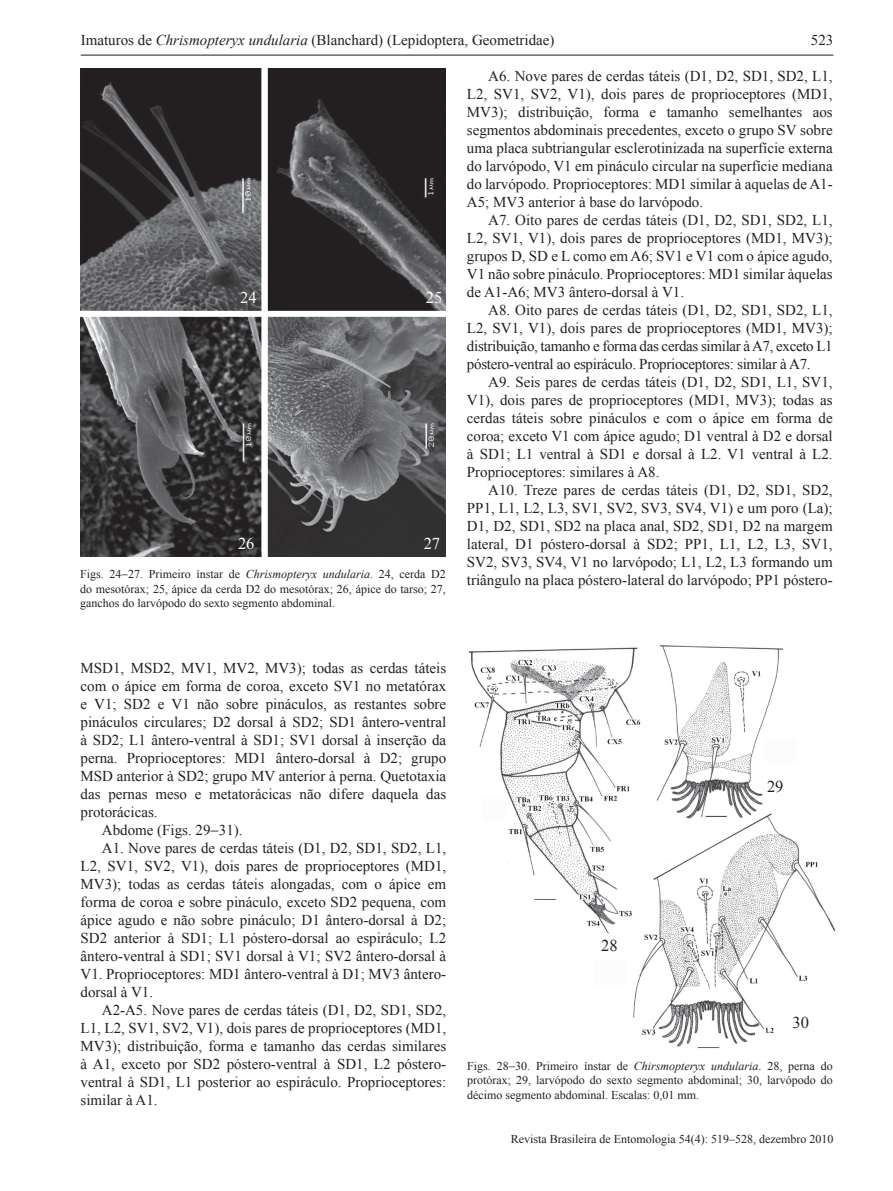
<style>
.page{position:relative;width:893px;height:1191px;background:#fff}
.page>*{position:absolute;margin:0;border:0;box-sizing:border-box;transform-origin:0 0}
.t1{font:16.5px "Times New Roman";color:#fff}
.t2{font:16.5px "Times New Roman";color:#231f20}
.t3{font:15px/18px "Times New Roman";color:#231f20;text-align:justify}
.t4{font:12px/14.4px "Times New Roman";color:#231f20;text-align:justify}
.s1{font-style:italic}
</style>
<div class="page">
<hr style="left:81px;top:55px;width:752px;height:1px;background:#231f20">
<img style="left:81px;top:69px;width:365px;height:487px">
<div style="left:78px;top:311px;width:374px;height:6px;background:#fff"></div>
<div style="left:262px;top:64px;width:6px;height:506px;background:#fff"></div>
<img style="left:469px;top:645px;width:366px;height:403px">
<p class="t3" style="left:81px;top:31px;width:475px">Imaturos de <span class="s1">Chrismopteryx undularia</span> (Blanchard) (Lepidoptera, Geometridae)</p>
<p class="t3" style="left:811px;top:31px;width:24px">523</p>
<p class="t1" style="left:240px;top:286px;width:18px">24</p>
<p class="t1" style="left:426px;top:286px;width:18px">25</p>
<p class="t1" style="left:238px;top:533px;width:18px">26</p>
<p class="t1" style="left:424px;top:533px;width:18px">27</p>
<p class="t4" style="left:80px;top:567px;width:367px">Figs. 24−27. Primeiro ínstar de <span class="s1">Chrismopteryx undularia</span>. 24, cerda D2 do mesotórax; 25, ápice da cerda D2 do mesotórax; 26, ápice do tarso; 27, ganchos do larvópodo do sexto segmento abdominal.</p>
<p class="t3" style="left:467px;top:67px;width:367px;text-indent:21px">A6. Nove pares de cerdas táteis (D1, D2, SD1, SD2, L1, L2, SV1, SV2, V1), dois pares de proprioceptores (MD1, MV3); distribuição, forma e tamanho semelhantes aos segmentos abdominais precedentes, exceto o grupo SV sobre uma placa subtriangular esclerotinizada na superfície externa do larvópodo, V1 em pináculo circular na superfície mediana do larvópodo. Proprioceptores: MD1 similar à aquelas de A1- A5; MV3 anterior à base do larvópodo.</p>
<p class="t3" style="left:467px;top:211px;width:367px;text-indent:21px">A7. Oito pares de cerdas táteis (D1, D2, SD1, SD2, L1, L2, SV1, V1), dois pares de proprioceptores (MD1, MV3); grupos D, SD e L como em A6; SV1 e V1 com o ápice agudo, V1 não sobre pináculo. Proprioceptores: MD1 similar àquelas de A1-A6; MV3 ântero-dorsal à V1.</p>
<p class="t3" style="left:467px;top:301px;width:367px;text-indent:21px">A8. Oito pares de cerdas táteis (D1, D2, SD1, SD2, L1, L2, SV1, V1), dois pares de proprioceptores (MD1, MV3); distribuição, tamanho e forma das cerdas similar à A7, exceto L1 póstero-ventral ao espiráculo. Proprioceptores: similar à A7.</p>
<p class="t3" style="left:467px;top:373px;width:367px;text-indent:21px">A9. Seis pares de cerdas táteis (D1, D2, SD1, L1, SV1, V1), dois pares de proprioceptores (MD1, MV3); todas as cerdas táteis sobre pináculos e com o ápice em forma de coroa; exceto V1 com ápice agudo; D1 ventral à D2 e dorsal à SD1; L1 ventral à SD1 e dorsal à L2. V1 ventral à L2.<br>Proprioceptores: similares à A8.</p>
<p class="t3" style="left:467px;top:481px;width:367px;text-indent:21px">A10. Treze pares de cerdas táteis (D1, D2, SD1, SD2, PP1, L1, L2, L3, SV1, SV2, SV3, SV4, V1) e um poro (La); D1, D2, SD1, SD2 na placa anal, SD2, SD1, D2 na margem lateral, D1 póstero-dorsal à SD2; PP1, L1, L2, L3, SV1, SV2, SV3, SV4, V1 no larvópodo; L1, L2, L3 formando um triângulo na placa póstero-lateral do larvópodo; PP1 póstero-</p>
<p class="t3" style="left:81px;top:658px;width:367px">MSD1, MSD2, MV1, MV2, MV3); todas as cerdas táteis</p>
<p class="t3" style="left:81px;top:676px;width:367px">com o ápice em forma de coroa, exceto SV1 no metatórax</p>
<p class="t3" style="left:81px;top:694px;width:367px">e V1; SD2 e V1 não sobre pináculos, as restantes sobre</p>
<p class="t3" style="left:81px;top:712px;width:367px">pináculos circulares; D2 dorsal à SD2; SD1 ântero-ventral</p>
<p class="t3" style="left:81px;top:730px;width:367px">à SD2; L1 ântero-ventral à SD1; SV1 dorsal à inserção da</p>
<p class="t3" style="left:81px;top:748px;width:367px">perna. Proprioceptores: MD1 ântero-dorsal à D2; grupo</p>
<p class="t3" style="left:81px;top:766px;width:367px">MSD anterior à SD2; grupo MV anterior à perna. Quetotaxia</p>
<p class="t3" style="left:81px;top:784px;width:367px">das pernas meso e metatorácicas não difere daquela das</p>
<p class="t3" style="left:81px;top:802px;width:79px">protorácicas.</p>
<p class="t3" style="left:102px;top:820px;width:142px">Abdome (Figs. 29−31).</p>
<p class="t3" style="left:102px;top:838px;width:346px">A1. Nove pares de cerdas táteis (D1, D2, SD1, SD2, L1,</p>
<p class="t3" style="left:81px;top:856px;width:367px">L2, SV1, SV2, V1), dois pares de proprioceptores (MD1,</p>
<p class="t3" style="left:81px;top:874px;width:367px">MV3); todas as cerdas táteis alongadas, com o ápice em</p>
<p class="t3" style="left:81px;top:892px;width:367px">forma de coroa e sobre pináculo, exceto SD2 pequena, com</p>
<p class="t3" style="left:81px;top:910px;width:367px">ápice agudo e não sobre pináculo; D1 ântero-dorsal à D2;</p>
<p class="t3" style="left:81px;top:928px;width:367px">SD2 anterior à SD1; L1 póstero-dorsal ao espiráculo; L2</p>
<p class="t3" style="left:81px;top:946px;width:367px">ântero-ventral à SD1; SV1 dorsal à V1; SV2 ântero-dorsal à</p>
<p class="t3" style="left:81px;top:964px;width:367px">V1. Proprioceptores: MD1 ântero-ventral à D1; MV3 ântero-</p>
<p class="t3" style="left:81px;top:982px;width:74px">dorsal à V1.</p>
<p class="t3" style="left:102px;top:1000px;width:346px">A2-A5. Nove pares de cerdas táteis (D1, D2, SD1, SD2,</p>
<p class="t3" style="left:81px;top:1018px;width:367px">L1, L2, SV1, SV2, V1), dois pares de proprioceptores (MD1,</p>
<p class="t3" style="left:81px;top:1036px;width:367px">MV3); distribuição, forma e tamanho das cerdas similares</p>
<p class="t3" style="left:81px;top:1054px;width:367px">à A1, exceto por SD2 póstero-ventral à SD1, L2 póstero-</p>
<p class="t3" style="left:81px;top:1072px;width:367px">ventral à SD1, L1 posterior ao espiráculo. Proprioceptores:</p>
<p class="t3" style="left:81px;top:1090px;width:79px">similar à A1.</p>
<p class="t2" style="left:601px;top:934px;width:18px">28</p>
<p class="t2" style="left:767px;top:775px;width:18px">29</p>
<p class="t2" style="left:792px;top:1011px;width:18px">30</p>
<p class="t4" style="left:467px;top:1058px;width:367px">Figs. 28−30. Primeiro ínstar de <span class="s1">Chirsmopteryx undularia</span>. 28, perna do protórax; 29, larvópodo do sexto segmento abdominal; 30, larvópodo do décimo segmento abdominal. Escalas: 0,01 mm.</p>
<p class="t4" style="left:511px;top:1131px;width:324px">Revista Brasileira de Entomologia 54(4): 519–528, dezembro 2010</p>
</div>
